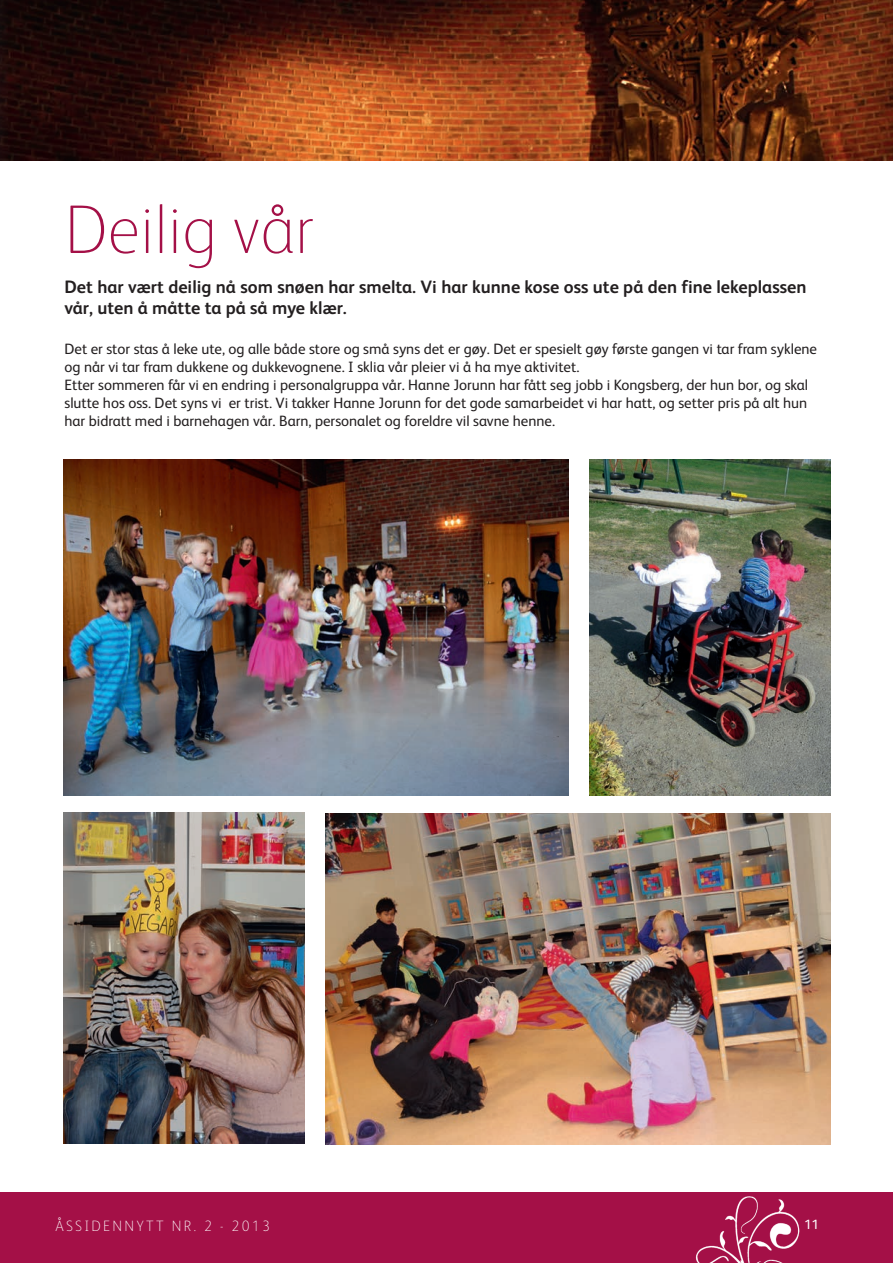
<style>
.page{position:relative;width:893px;height:1263px;background:#fff}
.page>*{position:absolute;margin:0;border:0;box-sizing:border-box;transform-origin:0 0}
.t1{font:100 69px "FS Albert";color:#a41047}
.t2{font:700 18px/21.6px "FS Albert";color:#231f20}
.t3{font:15px/18px "FS Albert";color:#231f20}
.t4{font:100 15px "FS Albert";letter-spacing:.15em;color:#fff}
.t5{font:13.5px "FS Albert";color:#fff}
</style>
<div class="page">
<div style="left:0;top:0;width:893px;height:162px;background:#231f20;opacity:.3"></div>
<div style="left:0;top:1192px;width:893px;height:71px;background:#a41047"></div>
<img style="left:695px;top:1196px;width:105px;height:67px">
<img style="left:64px;top:459px;width:505px;height:336px">
<img style="left:590px;top:459px;width:241px;height:336px">
<img style="left:325px;top:813px;width:505px;height:331px">
<img style="left:64px;top:812px;width:241px;height:331px">
<h1 class="t1" style="left:64px;top:190px;width:251px">DEILIG VÅR</h1>
<p class="t2" style="left:64px;top:275px;width:743px">Det har vært deilig nå som snøen har smelta. Vi har kunne kose oss ute på den fine lekeplassen vår, uten å måtte ta på så mye klær.</p>
<p class="t3" style="left:64px;top:340px;width:754px">Det er stor stas å leke ute, og alle både store og små syns det er gøy. Det er spesielt gøy første gangen vi tar fram syklene og når vi tar fram dukkene og dukkevognene. I sklia vår pleier vi å ha mye aktivitet.<br>Etter sommeren får vi en endring i personalgruppa vår. Hanne Jorunn har fått seg jobb i Kongsberg, der hun bor, og skal slutte hos oss. Det syns vi er trist. Vi takker Hanne Jorunn for det gode samarbeidet vi har hatt, og setter pris på alt hun har bidratt med i barnehagen vår. Barn, personalet og foreldre vil savne henne.</p>
<p class="t4" style="left:56px;top:1217px;width:216px">ÅSSIDENNYTT NR. 2 - 2013</p>
<p class="t5" style="left:804px;top:1216px;width:16px">11</p>
</div>
